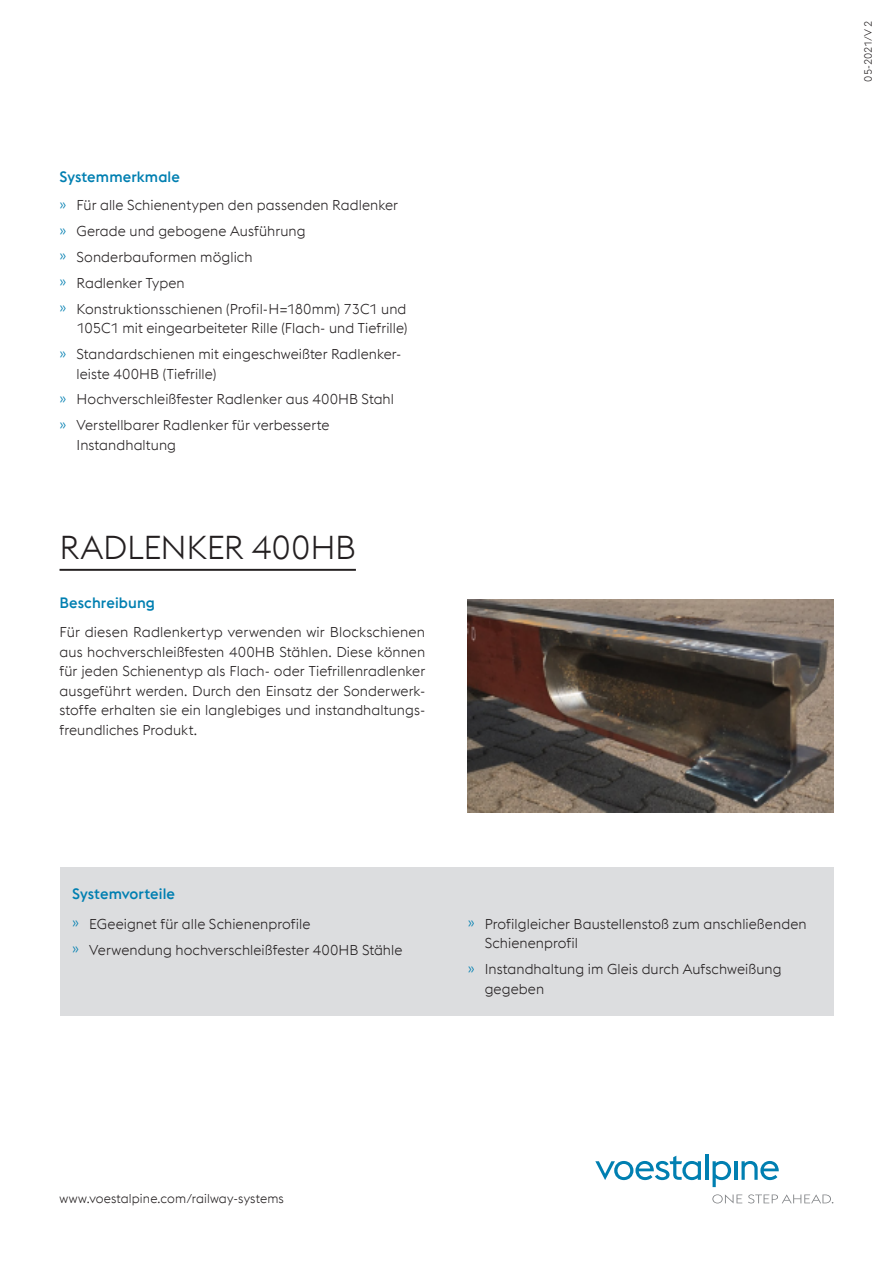
<style>
.page{position:relative;width:893px;height:1263px;background:#fff}
.page>*{position:absolute;margin:0;border:0;box-sizing:border-box;transform-origin:0 0}
.HL-1-schwarz{font:300 33px "voestalpine";letter-spacing:-.01em;color:#231f20}
.Sub-HL-2-boe-Spalten{font:500 15px "voestalpine";letter-spacing:.005em;color:#007fb1}
.Sub-HL-2-boe{font:500 15px "voestalpine";letter-spacing:.005em;color:#007fb1}
.Copy{font:300 14.25px/19.5px "voestalpine";letter-spacing:.005em;color:#231f20}
.t1{font:300 12.75px "voestalpine";letter-spacing:.01em;color:#231f20}
.t2{font:300 10.5px "voestalpine";color:#231f20}
.s1{color:#007fb1}
</style>
<div class="page">
<svg style="left:595px;top:1156px;width:106px;height:24px"></svg>
<hr style="left:705px;top:1154px;width:3px;height:26px;background:#007fb1">
<svg style="left:713px;top:1161px;width:18px;height:26px"></svg>
<hr style="left:734px;top:1161px;width:3px;height:19px;background:#007fb1">
<svg style="left:741px;top:1161px;width:38px;height:19px"></svg>
<svg style="left:712px;top:1194px;width:30px;height:9px"></svg>
<svg style="left:748px;top:1194px;width:85px;height:9px"></svg>
<hr style="left:60px;top:569px;width:296px;height:2px;background:#231f20">
<img style="left:468px;top:599px;width:365px;height:213px">
<div style="left:60px;top:867px;width:773px;height:149px;background:#dcdddf"></div>
<p class="Sub-HL-2-boe" style="left:60px;top:168px;width:122px">Systemmerkmale</p>
<p class="Copy" style="left:60px;top:195px;width:340px"><span class="s1">»</span> Für alle Schienentypen den passenden Radlenker</p>
<p class="Copy" style="left:60px;top:221px;width:248px"><span class="s1">»</span> Gerade und gebogene Ausführung</p>
<p class="Copy" style="left:60px;top:247px;width:195px"><span class="s1">»</span> Sonderbauformen möglich</p>
<p class="Copy" style="left:60px;top:273px;width:127px"><span class="s1">»</span> Radlenker Typen</p>
<p class="Copy" style="left:60px;top:299px;width:349px;text-align:right"><span class="s1">»</span> Konstruktionsschienen (Profil-H=180mm) 73C1 und<br>105C1 mit eingearbeiteter Rille (Flach- und Tiefrille)</p>
<p class="Copy" style="left:77px;top:344px;width:326px;text-indent:-17px"><span class="s1">»</span> Standardschienen mit eingeschweißter Radlenker&shy;leiste 400HB (Tiefrille)</p>
<p class="Copy" style="left:60px;top:390px;width:336px"><span class="s1">»</span> Hochverschleißfester Radlenker aus 400HB Stahl</p>
<p class="Copy" style="left:77px;top:416px;width:254px;text-indent:-17px"><span class="s1">»</span> Verstellbarer Radlenker für verbesserte<br>Instandhaltung</p>
<p class="HL-1-schwarz" style="left:60px;top:529px;width:298px">RADLENKER 400HB</p>
<p class="Sub-HL-2-boe-Spalten" style="left:60px;top:593px;width:97px">Beschreibung</p>
<p class="Copy" style="left:60px;top:622px;width:367px;text-align:justify">Für diesen Radlenkertyp verwenden wir Blockschienen aus hochverschleißfesten 400HB Stählen. Diese können für jeden Schienentyp als Flach- oder Tiefrillenradlenker ausgeführt werden. Durch den Einsatz der Sonderwerk&shy;stoffe erhalten sie ein langlebiges und instandhaltungs&shy;freundliches Produkt.</p>
<p class="t2" style="left:862px;top:82px;width:62px;rotate:-90deg">05-2021/V2</p>
<p class="Sub-HL-2-boe-Spalten" style="left:72px;top:885px;width:104px">Systemvorteile</p>
<p class="Copy" style="left:72px;top:914px;width:240px"><span class="s1">»</span> EGeeignet für alle Schienenprofile</p>
<p class="Copy" style="left:72px;top:940px;width:332px"><span class="s1">»</span> Verwendung hochverschleißfester 400HB Stähle</p>
<p class="Copy" style="left:485px;top:914px;width:323px;text-indent:-17px"><span class="s1">»</span> Profilgleicher Baustellenstoß zum anschließenden<br>Schienenprofil</p>
<p class="Copy" style="left:485px;top:959px;width:298px;text-indent:-17px"><span class="s1">»</span> Instandhaltung im Gleis durch Aufschweißung gegeben</p>
<p class="t1" style="left:60px;top:1191px;width:226px">www.voestalpine.com/railway-systems</p>
</div>
